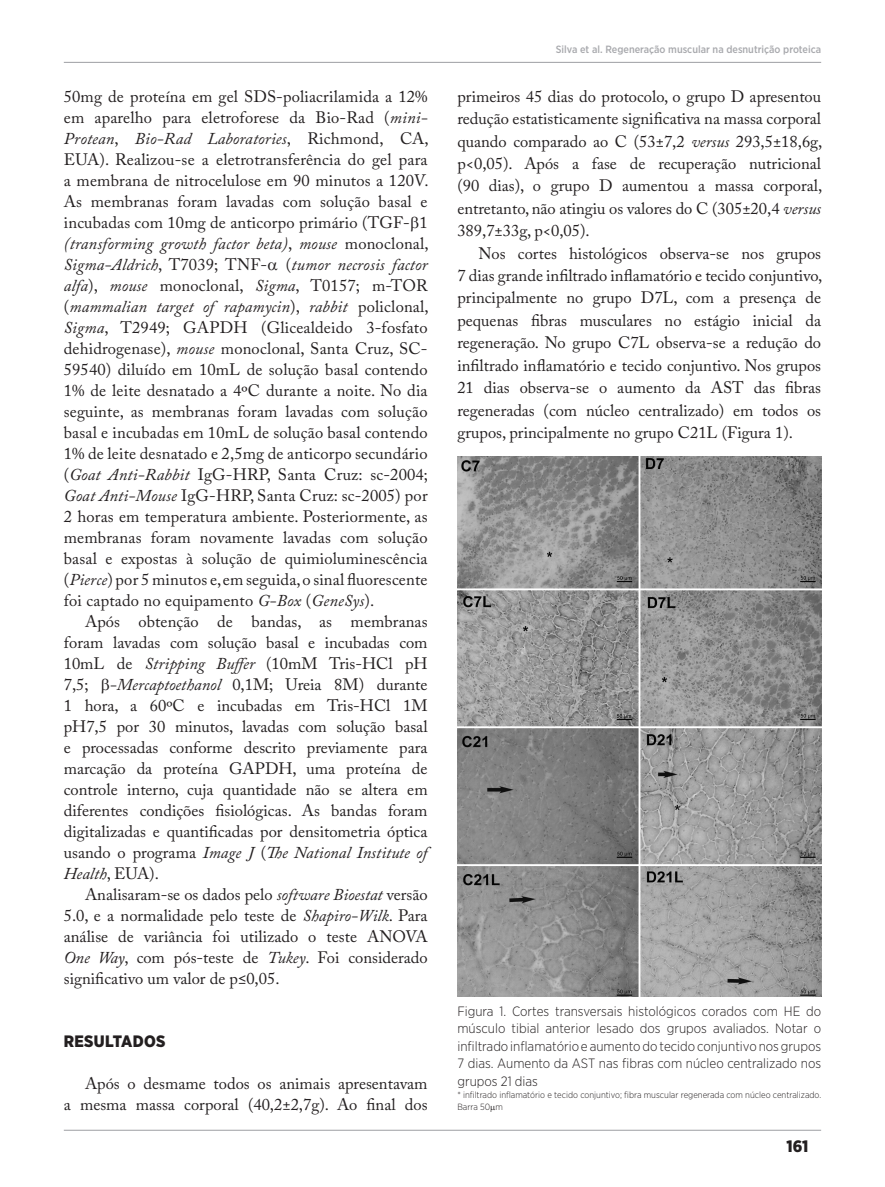
<style>
.page{position:relative;width:885px;height:1187px;background:#fff}
.page>*{position:absolute;margin:0;border:0;box-sizing:border-box;transform-origin:0 0}
.TEXTO{font:16.5px/21px "Adobe Caslon Pro";color:#231f20;text-align:justify}
.Sub1{font:900 16.5px "Gotham Narrow";letter-spacing:.02em;color:#231f20}
.Figura_tit{font:300 13.5px/17.5px "Gotham Narrow";color:#231f20;text-align:justify}
.t1{font:500 10.5px "Gotham Narrow";color:#a8a9ad}
.legenda_fonte{font:300 9px/12.1px "Gotham Narrow";color:#231f20}
.s1{font-style:italic}
</style>
<div class="page">
<hr style="left:64px;top:62px;width:757px;height:1px;background:#a8a9ad">
<hr style="left:64px;top:1129px;width:757px;height:1px;background:#a8a9ad">
<img style="left:457px;top:456px;width:364px;height:540px">
<p class="TEXTO" style="left:64px;top:86px;width:366px">50mg de proteína em gel SDS-poliacrilamida a 12% em aparelho para eletroforese da Bio-Rad (<span class="s1">mini-Protean</span>, <span class="s1">Bio-Rad Laboratories</span>, Richmond, CA, EUA). Realizou-se a eletrotransferência do gel para a membrana de nitrocelulose em 90 minutos a 120V.<br>As membranas foram lavadas com solução basal e incubadas com 10mg de anticorpo primário (TGF- 1 <span class="s1">(transforming growth factor beta)</span>, <span class="s1">mouse</span> monoclonal, <span class="s1">Sigma-Aldrich</span>, T7039; TNF- (<span class="s1">tumor necrosis factor alfa</span>), <span class="s1">mouse</span> monoclonal, <span class="s1">Sigma</span>, T0157; m-TOR (<span class="s1">mammalian target of rapamycin</span>), <span class="s1">rabbit</span> policlonal, <span class="s1">Sigma</span>, T2949; GAPDH (Glicealdeido 3-fosfato dehidrogenase), <span class="s1">mouse</span> monoclonal, Santa Cruz, SC-59540) diluído em 10mL de solução basal contendo 1% de leite desnatado a 4ºC durante a noite. No dia seguinte, as membranas foram lavadas com solução basal e incubadas em 10mL de solução basal contendo 1% de leite desnatado e 2,5mg de anticorpo secundário (<span class="s1">Goat Anti-Rabbit</span> IgG-HRP, Santa Cruz: sc-2004; <span class="s1">Goat Anti-Mouse</span> IgG-HRP, Santa Cruz: sc-2005) por 2 horas em temperatura ambiente. Posteriormente, as membranas foram novamente lavadas com solução basal e expostas à solução de quimioluminescência (<span class="s1">Pierce</span>) por 5 minutos e, em seguida, o sinal fluorescente foi captado no equipamento <span class="s1">G-Box</span> (<span class="s1">GeneSys</span>).</p>
<p class="TEXTO" style="left:64px;top:611px;width:365px;text-indent:21px">Após obtenção de bandas, as membranas foram lavadas com solução basal e incubadas com 10mL de <span class="s1">Stripping Buffer</span> (10mM Tris-HCl pH 7,5;</p>
<p class="TEXTO" style="left:64px;top:674px;width:365px;text-indent:46px"><span class="s1">-Mercaptoethanol</span> 0,1M; Ureia 8M) durante 1 hora, a 60ºC e incubadas em Tris-HCl 1M pH7,5 por 30 minutos, lavadas com solução basal e processadas conforme descrito previamente para marcação da proteína GAPDH, uma proteína de controle interno, cuja quantidade não se altera em diferentes condições fisiológicas. As bandas foram digitalizadas e quantificadas por densitometria óptica usando o programa <span class="s1">Image J</span> (<span class="s1">The National Institute of Health</span>, EUA).</p>
<p class="TEXTO" style="left:64px;top:884px;width:365px;text-indent:21px">Analisaram-se os dados pelo <span class="s1">software Bioestat</span> versão 5.0, e a normalidade pelo teste de <span class="s1">Shapiro-Wilk</span>. Para análise de variância foi utilizado o teste ANOVA <span class="s1">One Way</span>, com pós-teste de <span class="s1">Tukey</span>. Foi considerado significativo um valor de p≤0,05.</p>
<p class="Sub1" style="left:64px;top:1030px;width:103px">RESULTADOS</p>
<p class="TEXTO" style="left:64px;top:1073px;width:365px;text-align:right">Após o desmame todos os animais apresentavam<br>a mesma massa corporal (40,2±2,7g). Ao final dos</p>
<p class="t1" style="left:555px;top:42px;width:267px">Silva et al. Regeneração muscular na desnutrição proteica</p>
<p class="TEXTO" style="left:457px;top:85px;width:366px;line-height:22.4px">primeiros 45 dias do protocolo, o grupo D apresentou redução estatisticamente significativa na massa corporal quando comparado ao C (53±7,2 <span class="s1">versus</span> 293,5±18,6g, p&lt;0,05). Após a fase de recuperação nutricional (90 dias), o grupo D aumentou a massa corporal, entretanto, não atingiu os valores do C (305±20,4 <span class="s1">versus </span>389,7±33g, p&lt;0,05).</p>
<p class="TEXTO" style="left:457px;top:242px;width:366px;line-height:22.4px;text-indent:21px">Nos cortes histológicos observa-se nos grupos 7 dias grande infiltrado inflamatório e tecido conjuntivo, principalmente no grupo D7L, com a presença de pequenas fibras musculares no estágio inicial da regeneração. No grupo C7L observa-se a redução do infiltrado inflamatório e tecido conjuntivo. Nos grupos 21 dias observa-se o aumento da AST das fibras regeneradas (com núcleo centralizado) em todos os grupos, principalmente no grupo C21L (Figura 1).</p>
<p class="Figura_tit" style="left:457px;top:1001px;width:365px">Figura 1. Cortes transversais histológicos corados com HE do músculo tibial anterior lesado dos grupos avaliados. Notar o infiltrado inflamatório e aumento do tecido conjuntivo nos grupos 7 dias. Aumento da AST nas fibras com núcleo centralizado nos grupos 21 dias</p>
<p class="legenda_fonte" style="left:457px;top:1088px;width:365px">* infiltrado inflamatório e tecido conjuntivo; fibra muscular regenerada com núcleo centralizado.<br>Barra 50 m</p>
<p class="Sub1" style="left:786px;top:1135px;width:23px">161</p>
</div>
